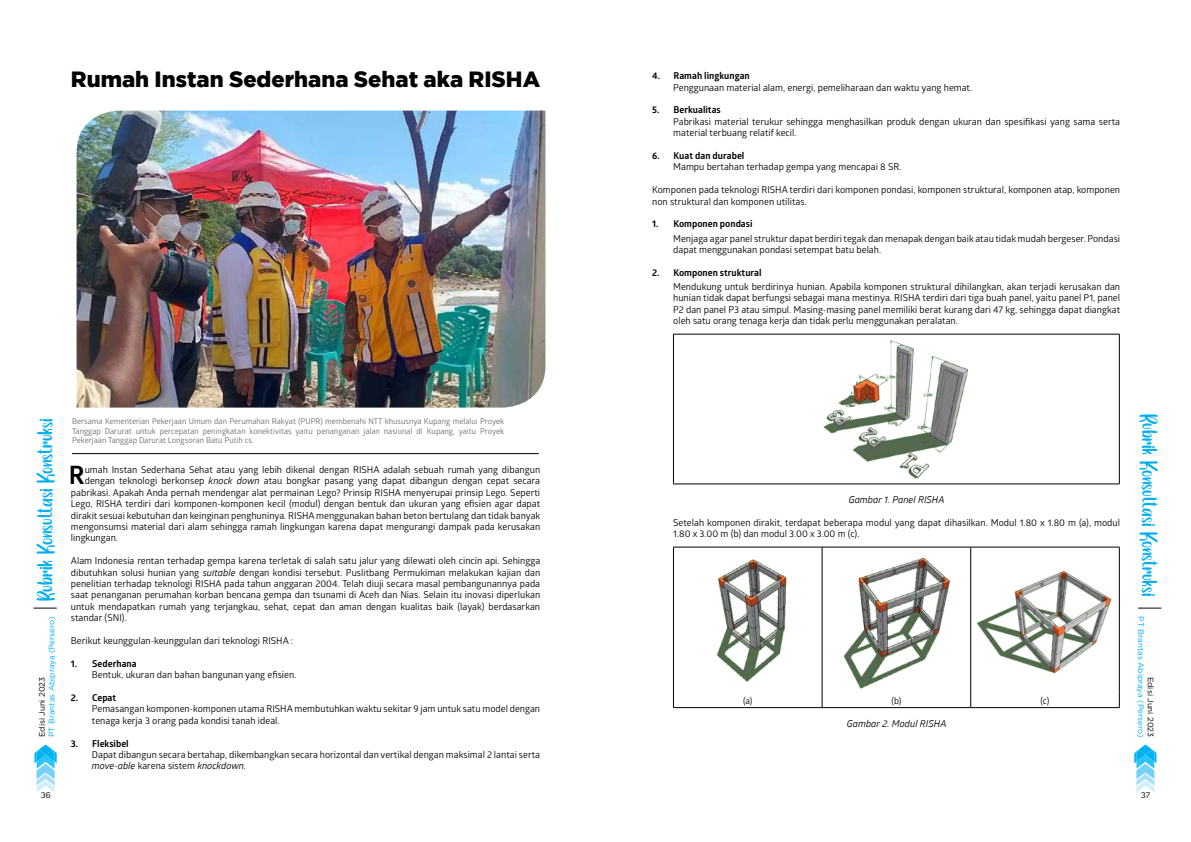
<style>
.page{position:relative;width:1191px;height:842px;background:#fff}
.page>*{position:absolute;margin:0;border:0;box-sizing:border-box;transform-origin:0 0}
.t1{font:700 25.3px "Glober";color:#000}
.t2{font:22px "Puisi Adinda";color:#00aeef}
.t3{font:900 22px "Gotham";color:#000}
.t4{font:9.5px/11.4px "Glober";color:#000}
.t5{font:700 9.5px "Glober";color:#000}
.t6{font:italic 9.5px "Glober";color:#000}
.t7{font:9px "Glober";color:#000}
.t8{font:8px/9.6px "Glober";color:#6d6e71;text-align:justify}
.t9{font:8px "Gotham";color:#00aeef}
.t10{font:8px "Gotham";color:#000}
.t11{font:8px "Diavlo";color:#000}
.s1{font-style:italic}
</style>
<div class="page">
<svg style="left:1134px;top:744px;width:22px;height:48px"></svg>
<svg style="left:34px;top:744px;width:23px;height:48px"></svg>
<img style="left:77px;top:111px;width:468px;height:297px">
<hr style="left:673px;top:334px;width:446px;height:1px;background:#000">
<hr style="left:673px;top:334px;width:1px;height:150px;background:#000">
<hr style="left:1119px;top:334px;width:1px;height:150px;background:#000">
<hr style="left:673px;top:484px;width:446px;height:1px;background:#000">
<img style="left:823px;top:339px;width:146px;height:140px">
<hr style="left:673px;top:547px;width:149px;height:1px;background:#000">
<hr style="left:673px;top:547px;width:1px;height:146px;background:#000">
<hr style="left:822px;top:547px;width:148px;height:1px;background:#000">
<hr style="left:822px;top:547px;width:1px;height:146px;background:#000">
<hr style="left:970px;top:547px;width:149px;height:1px;background:#000">
<hr style="left:970px;top:547px;width:1px;height:146px;background:#000">
<hr style="left:1119px;top:547px;width:1px;height:146px;background:#000">
<svg style="left:673px;top:693px;width:1px;height:14px"></svg>
<svg style="left:822px;top:693px;width:1px;height:14px"></svg>
<svg style="left:970px;top:693px;width:1px;height:14px"></svg>
<svg style="left:1119px;top:693px;width:1px;height:14px"></svg>
<hr style="left:673px;top:707px;width:149px;height:1px;background:#000">
<hr style="left:822px;top:707px;width:148px;height:1px;background:#000">
<hr style="left:970px;top:707px;width:149px;height:1px;background:#000">
<img style="left:716px;top:559px;width:71px;height:123px">
<img style="left:843px;top:557px;width:107px;height:132px">
<img style="left:976px;top:571px;width:136px;height:102px">
<hr style="left:72px;top:453px;width:467px;height:1px;background:#000">
<svg style="left:33px;top:608px;width:24px;height:1px"></svg>
<svg style="left:1138px;top:608px;width:23px;height:1px"></svg>
<h2 class="t3" style="left:71px;top:66px;width:471px">Rumah Instan Sederhana Sehat aka RISHA</h2>
<p class="t5" style="left:652px;top:69px;width:99px">4. Ramah lingkungan</p>
<p class="t4" style="left:673px;top:81px;width:300px">Penggunaan material alam, energi, pemeliharaan dan waktu yang hemat.</p>
<p class="t5" style="left:652px;top:103px;width:70px">5. Berkualitas</p>
<p class="t4" style="left:673px;top:115px;width:448px">Pabrikasi material terukur sehingga menghasilkan produk dengan ukuran dan spesifikasi yang sama serta material terbuang relatif kecil.</p>
<p class="t5" style="left:652px;top:149px;width:94px">6. Kuat dan durabel</p>
<p class="t4" style="left:673px;top:161px;width:230px">Mampu bertahan terhadap gempa yang mencapai 8 SR.</p>
<p class="t4" style="left:652px;top:184px;width:469px">Komponen pada teknologi RISHA terdiri dari komponen pondasi, komponen struktural, komponen atap, komponen non struktural dan komponen utilitas.</p>
<p class="t5" style="left:652px;top:217px;width:102px">1. Komponen pondasi</p>
<p class="t4" style="left:673px;top:232px;width:448px">Menjaga agar panel struktur dapat berdiri tegak dan menapak dengan baik atau tidak mudah bergeser. Pondasi dapat menggunakan pondasi setempat batu belah.</p>
<p class="t5" style="left:652px;top:266px;width:111px">2. Komponen struktural</p>
<p class="t4" style="left:673px;top:281px;width:448px;text-align:justify">Mendukung untuk berdirinya hunian. Apabila komponen struktural dihilangkan, akan terjadi kerusakan dan hunian tidak dapat berfungsi sebagai mana mestinya. RISHA terdiri dari tiga buah panel, yaitu panel P1, panel P2 dan panel P3 atau simpul. Masing-masing panel memiliki berat kurang dari 47 kg, sehingga dapat diangkat oleh satu orang tenaga kerja dan tidak perlu menggunakan peralatan.</p>
<h2 class="t2" style="left:34px;top:601px;width:184px;rotate:-90deg">Rubrik Konsultasi Konstruksi</h2>
<h2 class="t2" style="left:1161px;top:414px;width:184px;rotate:90deg">Rubrik Konsultasi Konstruksi</h2>
<p class="t8" style="left:72px;top:416px;width:434px">Bersama Kementerian Pekerjaan Umum dan Perumahan Rakyat (PUPR) membenahi NTT khususnya Kupang melalui Proyek Tanggap Darurat untuk percepatan peningkatan konektivitas yaitu penanganan jalan nasional di Kupang, yaitu Proyek Pekerjaan Tanggap Darurat Longsoran Batu Putih cs.</p>
<h1 class="t1" style="left:69px;top:458px;width:17px">R</h1>
<p class="t4" style="left:85px;top:463px;width:457px">umah Instan Sederhana Sehat atau yang lebih dikenal dengan RISHA adalah sebuah rumah yang dibangun</p>
<p class="t4" style="left:85px;top:475px;width:457px">dengan teknologi berkonsep <span class="s1">knock down</span> atau bongkar pasang yang dapat dibangun dengan cepat secara</p>
<p class="t4" style="left:71px;top:486px;width:471px">pabrikasi. Apakah Anda pernah mendengar alat permainan Lego? Prinsip RISHA menyerupai prinsip Lego. Seperti</p>
<p class="t4" style="left:71px;top:498px;width:471px">Lego, RISHA terdiri dari komponen-komponen kecil (modul) dengan bentuk dan ukuran yang efisien agar dapat</p>
<p class="t4" style="left:71px;top:509px;width:471px">dirakit sesuai kebutuhan dan keinginan penghuninya. RISHA menggunakan bahan beton bertulang dan tidak banyak</p>
<p class="t4" style="left:71px;top:520px;width:471px">mengonsumsi material dari alam sehingga ramah lingkungan karena dapat mengurangi dampak pada kerusakan</p>
<p class="t4" style="left:71px;top:532px;width:49px">lingkungan.</p>
<p class="t4" style="left:71px;top:555px;width:471px;text-align:justify">Alam Indonesia rentan terhadap gempa karena terletak di salah satu jalur yang dilewati oleh cincin api. Sehingga dibutuhkan solusi hunian yang <span class="s1">suitable</span> dengan kondisi tersebut. Puslitbang Permukiman melakukan kajian dan penelitian terhadap teknologi RISHA pada tahun anggaran 2004. Telah diuji secara masal pembangunannya pada saat penanganan perumahan korban bencana gempa dan tsunami di Aceh dan Nias. Selain itu inovasi diperlukan untuk mendapatkan rumah yang terjangkau, sehat, cepat dan aman dengan kualitas baik (layak) berdasarkan standar (SNI).</p>
<p class="t4" style="left:71px;top:634px;width:224px">Berikut keunggulan-keunggulan dari teknologi RISHA :</p>
<p class="t5" style="left:71px;top:657px;width:67px">1. Sederhana</p>
<p class="t4" style="left:92px;top:669px;width:206px">Bentuk, ukuran dan bahan bangunan yang efisien.</p>
<p class="t5" style="left:71px;top:691px;width:47px">2. Cepat</p>
<p class="t4" style="left:92px;top:703px;width:450px">Pemasangan komponen-komponen utama RISHA membutuhkan waktu sekitar 9 jam untuk satu model dengan tenaga kerja 3 orang pada kondisi tanah ideal.</p>
<p class="t5" style="left:71px;top:737px;width:59px">3. Fleksibel</p>
<p class="t4" style="left:92px;top:748px;width:450px">Dapat dibangun secara bertahap, dikembangkan secara horizontal dan vertikal dengan maksimal 2 lantai serta <span class="s1">move-able</span> karena sistem <span class="s1">knockdown.</span></p>
<p class="t6" style="left:848px;top:493px;width:97px">Gambar 1. Panel RISHA</p>
<p class="t4" style="left:673px;top:516px;width:448px">Setelah komponen dirakit, terdapat beberapa modul yang dapat dihasilkan. Modul 1.80 x 1.80 m (a), modul<br>1.80 x 3.00 m (b) dan modul 3.00 x 3.00 m (c).</p>
<p class="t9" style="left:46px;top:737px;width:122px;rotate:-90deg">PT Brantas Abipraya (Persero)</p>
<p class="t9" style="left:1146px;top:616px;width:122px;rotate:90deg">PT Brantas Abipraya (Persero)</p>
<p class="t10" style="left:37px;top:737px;width:62px;rotate:-90deg">Edisi Juni 2023</p>
<p class="t10" style="left:1155px;top:677px;width:62px;rotate:90deg">Edisi Juni 2023</p>
<p class="t7" style="left:743px;top:694px;width:11px">(a)</p>
<p class="t7" style="left:891px;top:694px;width:11px">(b)</p>
<p class="t7" style="left:1040px;top:694px;width:10px">(c)</p>
<p class="t6" style="left:847px;top:716px;width:101px">Gambar 2. Modul RISHA</p>
<p class="t11" style="left:41px;top:790px;width:11px">36</p>
<p class="t11" style="left:1141px;top:790px;width:11px">37</p>
</div>
